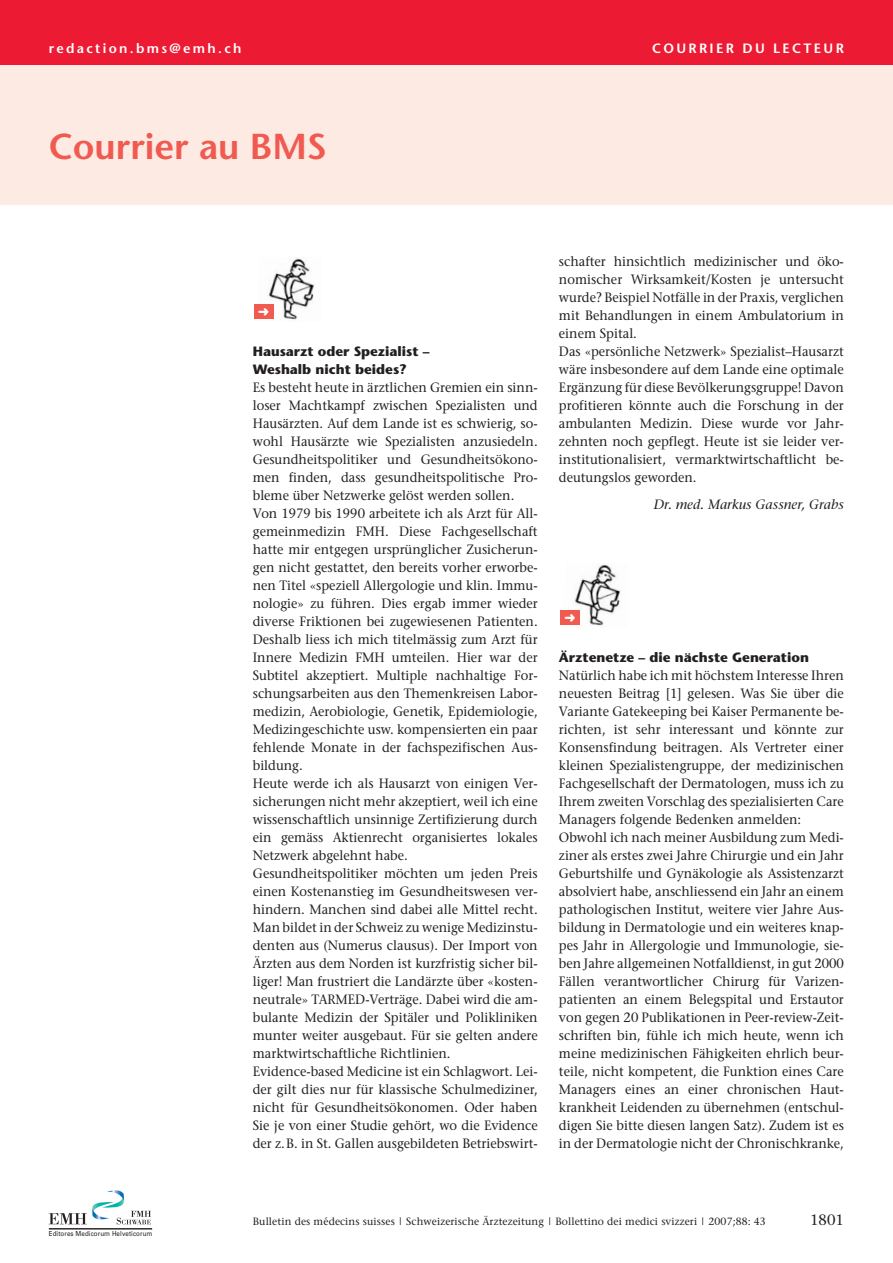
<style>
.page{position:relative;width:893px;height:1263px;background:#fff}
.page>*{position:absolute;margin:0;border:0;box-sizing:border-box;transform-origin:0 0}
.t1{font:600 36px "Stone Sans";color:#f05a50}
.t2{font:15px "Stone Serif";color:#231f20}
.t3{font:13.5px/18px "Stone Serif";color:#231f20;scale:.95 1}
.t4{font:700 13.5px/18px "Stone Sans";color:#231f20}
.t5{font:600 13.5px "Stone Sans";letter-spacing:.17em;color:#fff}
.t6{font:italic 13.5px "Stone Serif";color:#231f20}
.t7{font:10.5px "Stone Serif";letter-spacing:.01em;color:#231f20}
.t8{font:6.9px "Univers";letter-spacing:.015em;color:#231f20;scale:.9 1}
</style>
<div class="page">
<div style="left:0;top:64px;width:893px;height:141px;background:#fdeae3"></div>
<img style="left:268px;top:258px;width:46px;height:62px">
<div style="left:254px;top:304px;width:19px;height:15px;background:#f05a50"></div>
<img style="left:574px;top:564px;width:47px;height:62px">
<div style="left:560px;top:610px;width:20px;height:15px;background:#f05a50"></div>
<svg style="left:49px;top:1190px;width:102px;height:34px"></svg>
<hr style="left:49px;top:1228px;width:103px;height:1px;background:#231f20">
<div style="left:0;top:0;width:893px;height:64px;background:#ed1a33"></div>
<p class="t5" style="left:49px;top:42px;width:194px">redaction.bms@emh.ch</p>
<p class="t5" style="left:652px;top:42px;width:193px">COURRIER DU LECTEUR</p>
<h1 class="t1" style="left:49px;top:132px;width:280px">Courrier au BMS</h1>
<p class="t4" style="left:253px;top:343px;width:178px">Hausarzt oder Spezialist –<br>Weshalb nicht beides?</p>
<p class="t3" style="left:253px;top:379px;width:301px">Es besteht heute in ärztlichen Gremien ein sinn&shy;loser Machtkampf zwischen Spezialisten und Hausärzten. Auf dem Lande ist es schwierig, so&shy;wohl Hausärzte wie Spezialisten anzusiedeln.<br>Gesundheitspolitiker und Gesundheitsökono&shy;men finden, dass gesundheitspolitische Pro&shy;bleme über Netzwerke gelöst werden sollen.<br>Von 1979 bis 1990 arbeitete ich als Arzt für All&shy;gemeinmedizin FMH. Diese Fachgesellschaft hatte mir entgegen ursprünglicher Zusicherun&shy;gen nicht gestattet, den bereits vorher erworbe&shy;nen Titel «speziell Allergologie und klin. Immu&shy;nologie» zu führen. Dies ergab immer wieder diverse Friktionen bei zugewiesenen Patienten.<br>Deshalb liess ich mich titelmässig zum Arzt für Innere Medizin FMH umteilen. Hier war der Subtitel akzeptiert. Multiple nachhaltige For&shy;schungsarbeiten aus den Themenkreisen Labor&shy;medizin, Aerobiologie, Genetik, Epidemiologie, Medizingeschichte usw. kompensierten ein paar fehlende Monate in der fachspezifischen Aus&shy;bildung.<br>Heute werde ich als Hausarzt von einigen Ver&shy;sicherungen nicht mehr akzeptiert, weil ich eine wissenschaftlich unsinnige Zertifizierung durch ein gemäss Aktienrecht organisiertes lokales Netzwerk abgelehnt habe.<br>Gesundheitspolitiker möchten um jeden Preis einen Kostenanstieg im Gesundheitswesen ver&shy;hindern. Manchen sind dabei alle Mittel recht.<br>Man bildet in der Schweiz zu wenige Medizinstu&shy;denten aus (Numerus clausus). Der Import von Ärzten aus dem Norden ist kurzfristig sicher bil&shy;liger! Man frustriert die Landärzte über «kosten&shy;neutrale» TARMED-Verträge. Dabei wird die am&shy;bulante Medizin der Spitäler und Polikliniken munter weiter ausgebaut. Für sie gelten andere marktwirtschaftliche Richtlinien.<br>Evidence-based Medicine ist ein Schlagwort. Lei&shy;der gilt dies nur für klassische Schulmediziner, nicht für Gesundheitsökonomen. Oder haben Sie je von einer Studie gehört, wo die Evidence der z.B. in St. Gallen ausgebildeten Betriebswirt-</p>
<p class="t3" style="left:559px;top:253px;width:301px">schafter hinsichtlich medizinischer und öko&shy;nomischer Wirksamkeit/Kosten je untersucht wurde? Beispiel Notfälle in der Praxis, verglichen mit Behandlungen in einem Ambulatorium in einem Spital.<br>Das «persönliche Netzwerk» Spezialist–Hausarzt wäre insbesondere auf dem Lande eine optimale Ergänzung für diese Bevölkerungsgruppe! Davon profitieren könnte auch die Forschung in der ambulanten Medizin. Diese wurde vor Jahr&shy;zehnten noch gepflegt. Heute ist sie leider ver&shy;institutionalisiert, vermarktwirtschaftlicht be&shy;deutungslos geworden.</p>
<p class="t6" style="left:654px;top:499px;width:192px">Dr. med. Markus Gassner, Grabs</p>
<p class="t4" style="left:559px;top:649px;width:252px">Ärztenetze – die nächste Generation</p>
<p class="t3" style="left:559px;top:667px;width:301px">Natürlich habe ich mit höchstem Interesse Ihren neuesten Beitrag [1] gelesen. Was Sie über die Variante Gatekeeping bei Kaiser Permanente be&shy;richten, ist sehr interessant und könnte zur Konsensfindung beitragen. Als Vertreter einer kleinen Spezialistengruppe, der medizinischen Fachgesellschaft der Dermatologen, muss ich zu Ihrem zweiten Vorschlag des spezialisierten Care Managers folgende Bedenken anmelden:<br>Obwohl ich nach meiner Ausbildung zum Medi&shy;ziner als erstes zwei Jahre Chirurgie und ein Jahr Geburtshilfe und Gynäkologie als Assistenzarzt absolviert habe, anschliessend ein Jahr an einem pathologischen Institut, weitere vier Jahre Aus&shy;bildung in Dermatologie und ein weiteres knap&shy;pes Jahr in Allergologie und Immunologie, sie&shy;ben Jahre allgemeinen Notfalldienst, in gut 2000<br>Fällen verantwortlicher Chirurg für Varizen&shy;patienten an einem Belegspital und Erstautor von gegen 20 Publikationen in Peer-review-Zeit&shy;schriften bin, fühle ich mich heute, wenn ich meine medizinischen Fähigkeiten ehrlich beur&shy;teile, nicht kompetent, die Funktion eines Care Managers eines an einer chronischen Haut&shy;krankheit Leidenden zu übernehmen (entschul&shy;digen Sie bitte diesen langen Satz). Zudem ist es in der Dermatologie nicht der Chronischkranke,</p>
<p class="t8" style="left:49px;top:1229px;width:117px">Editores Medicorum Helveticorum</p>
<p class="t7" style="left:253px;top:1217px;width:515px">Bulletin des médecins suisses | Schweizerische Ärztezeitung | Bollettino dei medici svizzeri | 2007;88: 43</p>
<p class="t2" style="left:810px;top:1213px;width:35px">1801</p>
</div>
